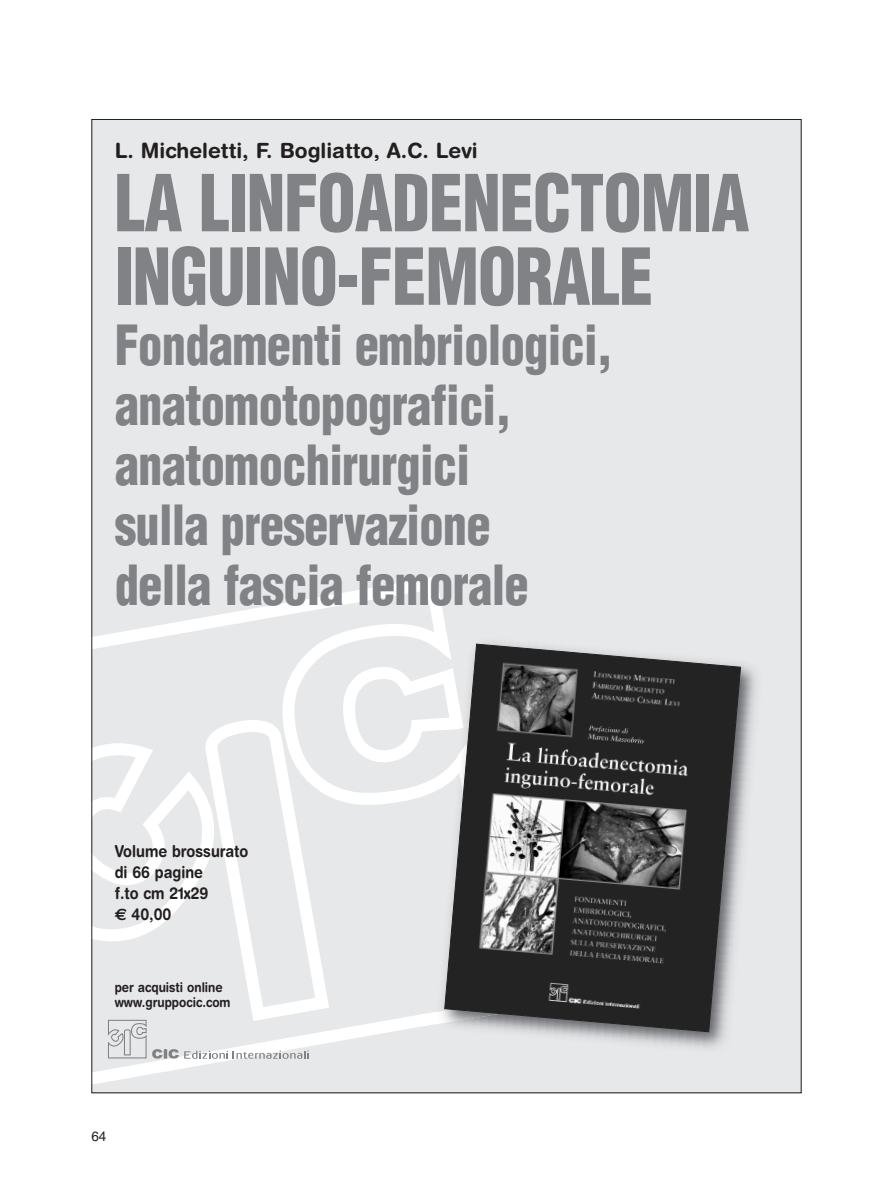
<style>
.page{position:relative;width:893px;height:1191px;background:#fff}
.page>*{position:absolute;margin:0;border:0;box-sizing:border-box;transform-origin:0 0}
.t1{font:900 condensed 76.5px/73.5px "Helvetica";letter-spacing:-.015em;color:#808285;scale:.9 1}
.t2{font:900 condensed 54px/60px "Helvetica";letter-spacing:-.015em;color:#808285;scale:.9 1}
.t3{font:700 21px "Helvetica Rounded";color:#231f20}
.t4{font:700 16.5px/21px "Helvetica Rounded";color:#231f20;scale:.88 1}
.t5{font:700 13.5px/15px "Helvetica Rounded";color:#231f20;scale:.88 1}
.t6{font:13.5px "Helvetica";color:#231f20}
.s1{font-family:"Euro Sans"}
</style>
<div class="page">
<div style="left:91px;top:119px;width:710px;height:974px;background:#e7e8e9"></div>
<svg style="left:93px;top:576px;width:354px;height:508px"></svg>
<svg style="left:107px;top:1019px;width:202px;height:40px"></svg>
<img style="left:433px;top:633px;width:323px;height:425px">
<img style="left:434px;top:713px;width:10px;height:312px">
<svg style="left:444px;top:643px;width:297px;height:389px;background:#575757"></svg>
<p class="t3" style="left:115px;top:142px;width:365px">L. Micheletti, F. Bogliatto, A.C. Levi</p>
<h1 class="t1" style="left:115px;top:173px;width:707px">LA LINFOADENECTOMIA<br>INGUINO-FEMORALE</h1>
<p class="t2" style="left:115px;top:320px;width:555px">Fondamenti embriologici, anatomotopografici, anatomochirurgici<br>sulla preservazione<br>della fascia femorale</p>
<p class="t4" style="left:115px;top:842px;width:154px">Volume brossurato di 66 pagine<br>f.to cm 21x29<br><span class="s1">€</span> 40,00</p>
<p class="t5" style="left:115px;top:981px;width:133px">per acquisti online www.gruppocic.com</p>
<p class="t6" style="left:91px;top:1131px;width:16px">64</p>
</div>
